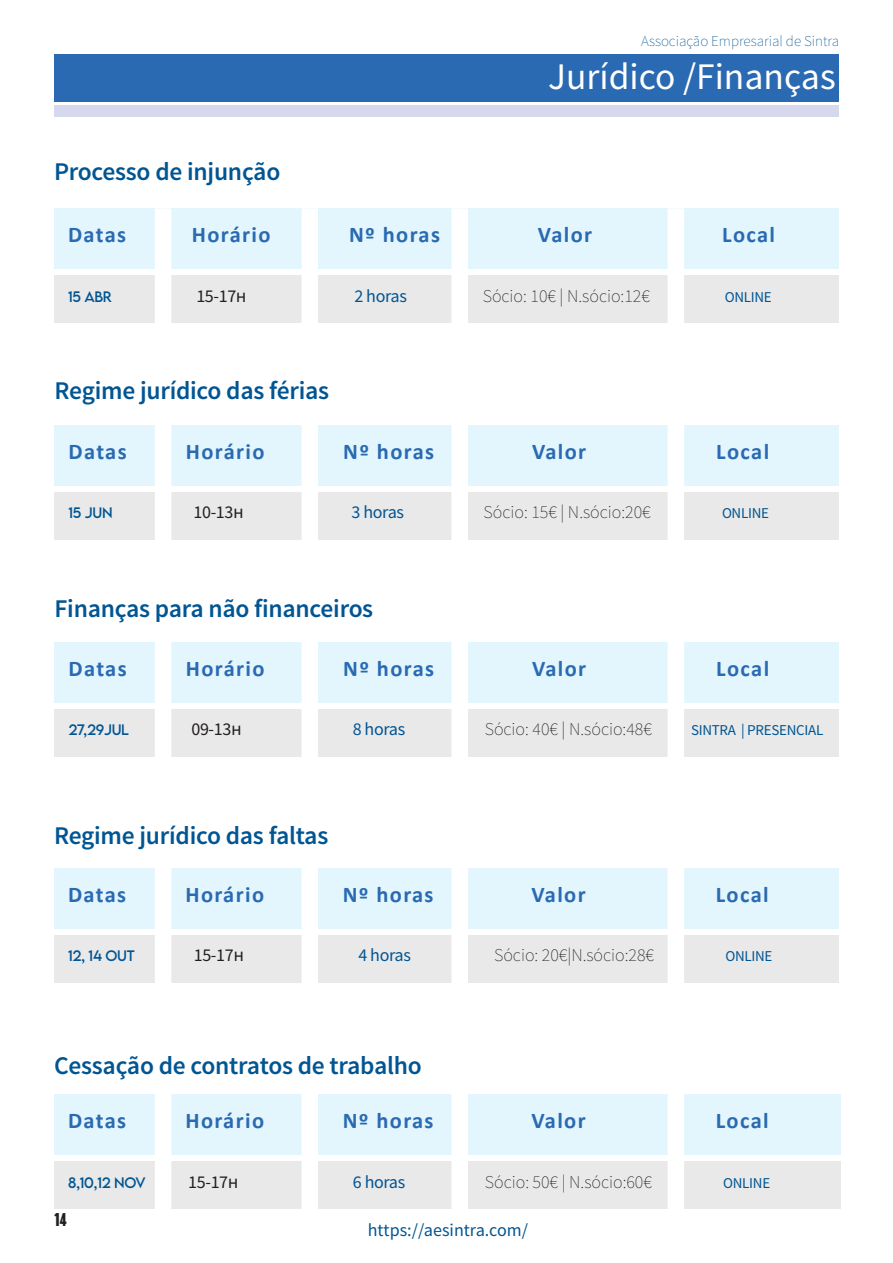
<style>
.page{position:relative;width:893px;height:1263px;background:#fff}
.page>*{position:absolute;margin:0;border:0;box-sizing:border-box;transform-origin:0 0}
.t1{font:37.5px "Source Sans Pro";color:#fff}
.t2{font:600 25.5px "Source Sans Pro";letter-spacing:-.01em;color:#015593}
.t3{font:700 22.5px "Calibri";letter-spacing:.06em;color:#2a6ab2}
.t4{font:200 18px "Source Sans Pro";color:#231f20}
.t5{font:18px "Source Sans Pro";letter-spacing:-.02em;color:#231f20}
.t6{font:18px "Source Sans Pro";letter-spacing:-.02em;color:#015593}
.t7{font:18px "Source Sans Pro";color:#015593}
.t8{font:700 condensed 18px "Coluna";color:#231f20}
.t9{font:15px "Source Sans Pro";letter-spacing:-.02em;color:#015593}
.t10{font:200 15px "Source Sans Pro";color:#015593}
.t11{font:13.5px "LEMONMILK";letter-spacing:-.02em;color:#015593}
</style>
<div class="page">
<div style="left:54px;top:54px;width:785px;height:48px;background:#2a6ab2"></div>
<div style="left:54px;top:105px;width:785px;height:12px;background:#d6d8ed"></div>
<div style="left:54px;top:208px;width:785px;height:61px;background:#e3f6fd"></div>
<div style="left:54px;top:276px;width:785px;height:47px;background:#e9e9e9"></div>
<div style="left:55px;top:425px;width:784px;height:60px;background:#e3f6fd"></div>
<div style="left:55px;top:492px;width:784px;height:47px;background:#e9e9e9"></div>
<div style="left:54px;top:642px;width:785px;height:60px;background:#e3f6fd"></div>
<div style="left:54px;top:709px;width:785px;height:47px;background:#e9e9e9"></div>
<div style="left:54px;top:868px;width:785px;height:61px;background:#e3f6fd"></div>
<div style="left:54px;top:935px;width:785px;height:48px;background:#e9e9e9"></div>
<div style="left:54px;top:1094px;width:786px;height:61px;background:#e3f6fd"></div>
<div style="left:54px;top:1161px;width:786px;height:48px;background:#e9e9e9"></div>
<div style="left:155px;top:208px;width:16px;height:1015px;background:#fff"></div>
<div style="left:302px;top:208px;width:16px;height:1015px;background:#fff"></div>
<div style="left:451px;top:208px;width:17px;height:1004px;background:#fff"></div>
<div style="left:668px;top:208px;width:16px;height:1001px;background:#fff"></div>
<p class="t2" style="left:54px;top:156px;width:228px">Processo de injunção</p>
<p class="t10" style="left:641px;top:32px;width:200px">Associação Empresarial de Sintra</p>
<p class="t1" style="left:548px;top:54px;width:289px">Jurídico /Finanças</p>
<p class="t3" style="left:68px;top:219px;width:60px">Datas</p>
<p class="t3" style="left:192px;top:219px;width:80px">Horário</p>
<p class="t3" style="left:349px;top:219px;width:92px">Nº horas</p>
<p class="t3" style="left:538px;top:219px;width:56px">Valor</p>
<p class="t3" style="left:722px;top:219px;width:54px">Local</p>
<p class="t11" style="left:68px;top:288px;width:27px">15 ABR</p>
<p class="t5" style="left:196px;top:285px;width:49px">15-17H</p>
<p class="t6" style="left:354px;top:285px;width:54px">2 horas</p>
<p class="t4" style="left:483px;top:285px;width:169px">Sócio: 10€ | N.sócio:12€</p>
<p class="t9" style="left:725px;top:288px;width:49px">ONLINE</p>
<p class="t2" style="left:55px;top:374px;width:276px">Regime jurídico das férias</p>
<p class="t3" style="left:69px;top:435px;width:60px">Datas</p>
<p class="t3" style="left:186px;top:435px;width:80px">Horário</p>
<p class="t3" style="left:343px;top:435px;width:92px">Nº horas</p>
<p class="t3" style="left:532px;top:435px;width:56px">Valor</p>
<p class="t3" style="left:716px;top:435px;width:54px">Local</p>
<p class="t11" style="left:69px;top:504px;width:27px">15 JUN</p>
<p class="t5" style="left:194px;top:501px;width:49px">10-13H</p>
<p class="t6" style="left:352px;top:501px;width:54px">3 horas</p>
<p class="t4" style="left:484px;top:501px;width:169px">Sócio: 15€ | N.sócio:20€</p>
<p class="t9" style="left:722px;top:504px;width:49px">ONLINE</p>
<p class="t2" style="left:55px;top:593px;width:320px">Finanças para não financeiros</p>
<p class="t3" style="left:69px;top:652px;width:60px">Datas</p>
<p class="t3" style="left:186px;top:652px;width:80px">Horário</p>
<p class="t3" style="left:343px;top:652px;width:92px">Nº horas</p>
<p class="t3" style="left:532px;top:652px;width:56px">Valor</p>
<p class="t3" style="left:716px;top:652px;width:54px">Local</p>
<p class="t11" style="left:69px;top:721px;width:45px">27,29JUL</p>
<p class="t5" style="left:191px;top:718px;width:49px">09-13H</p>
<p class="t6" style="left:353px;top:718px;width:54px">8 horas</p>
<p class="t4" style="left:485px;top:718px;width:169px">Sócio: 40€ | N.sócio:48€</p>
<p class="t9" style="left:691px;top:721px;width:134px">SINTRA | PRESENCIAL</p>
<p class="t2" style="left:54px;top:819px;width:276px">Regime jurídico das faltas</p>
<p class="t3" style="left:68px;top:878px;width:60px">Datas</p>
<p class="t3" style="left:185px;top:878px;width:80px">Horário</p>
<p class="t3" style="left:343px;top:878px;width:92px">Nº horas</p>
<p class="t3" style="left:531px;top:878px;width:56px">Valor</p>
<p class="t3" style="left:716px;top:878px;width:54px">Local</p>
<p class="t11" style="left:68px;top:947px;width:48px">12, 14 OUT</p>
<p class="t5" style="left:194px;top:944px;width:49px">15-17H</p>
<p class="t6" style="left:358px;top:944px;width:54px">4 horas</p>
<p class="t4" style="left:494px;top:944px;width:161px">Sócio: 20€|N.sócio:28€</p>
<p class="t9" style="left:725px;top:947px;width:49px">ONLINE</p>
<p class="t2" style="left:54px;top:1049px;width:369px">Cessação de contratos de trabalho</p>
<p class="t3" style="left:68px;top:1105px;width:60px">Datas</p>
<p class="t3" style="left:185px;top:1105px;width:80px">Horário</p>
<p class="t3" style="left:343px;top:1105px;width:92px">Nº horas</p>
<p class="t3" style="left:531px;top:1105px;width:56px">Valor</p>
<p class="t3" style="left:716px;top:1105px;width:54px">Local</p>
<p class="t11" style="left:68px;top:1173px;width:58px">8,10,12 NOV</p>
<p class="t5" style="left:188px;top:1170px;width:49px">15-17H</p>
<p class="t6" style="left:353px;top:1170px;width:54px">6 horas</p>
<p class="t4" style="left:485px;top:1171px;width:169px">Sócio: 50€ | N.sócio:60€</p>
<p class="t9" style="left:723px;top:1173px;width:49px">ONLINE</p>
<p class="t8" style="left:54px;top:1210px;width:14px">14</p>
<p class="t7" style="left:368px;top:1219px;width:162px">https://aesintra.com/</p>
</div>
